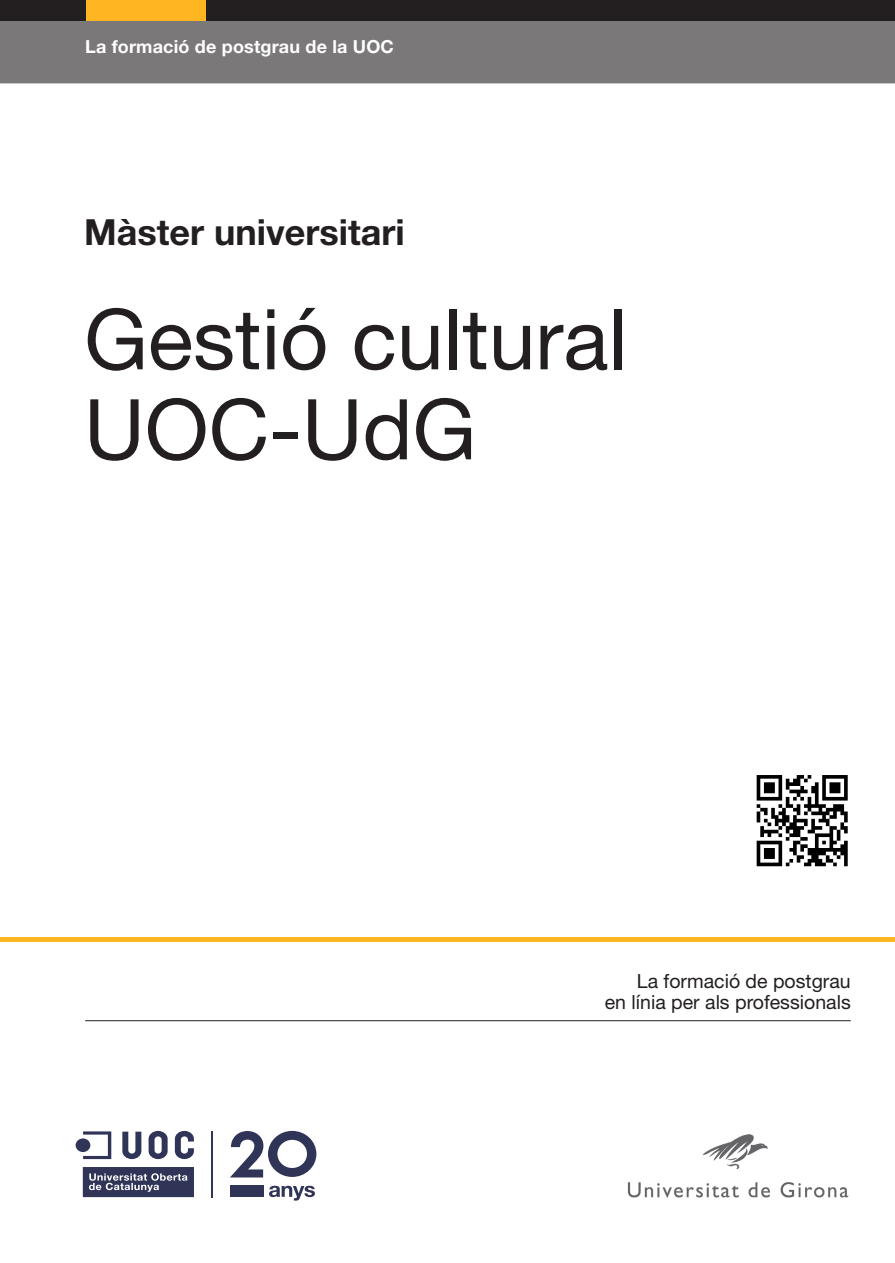
<style>
.page{position:relative;width:895px;height:1263px;background:#fff}
.page>*{position:absolute;margin:0;border:0;box-sizing:border-box;transform-origin:0 0}
.Titulo{font:84px/90px "Helvetica Neue";color:#231f20}
.Antetitulo{font:700 36px "Helvetica Neue";color:#231f20}
._00_frase_portada{font:19.5px "Helvetica Neue";color:#231f20}
._00_formacion_portad{font:700 18px "Helvetica Neue";letter-spacing:.01em;color:#fff}
</style>
<div class="page">
<div style="left:0;top:21px;width:895px;height:62px;background:#7b7879"></div>
<div style="left:0;top:0;width:895px;height:21px;background:#231f20"></div>
<hr style="left:85px;top:1020px;width:766px;height:1px;background:#231f20">
<div style="left:86px;top:0;width:119px;height:21px;background:#ffb620"></div>
<hr style="left:0;top:937px;width:895px;height:4px;background:#ffb620">
<svg style="left:230px;top:1130px;width:86px;height:47px"></svg>
<div style="left:230px;top:1185px;width:33px;height:12px;background:#303558"></div>
<svg style="left:269px;top:1185px;width:46px;height:15px"></svg>
<svg style="left:122px;top:1131px;width:19px;height:28px"></svg>
<svg style="left:149px;top:1130px;width:19px;height:29px"></svg>
<svg style="left:175px;top:1130px;width:19px;height:29px"></svg>
<div style="left:76px;top:1138px;width:14px;height:14px;background:#303558;border-radius:50%"></div>
<svg style="left:83px;top:1131px;width:28px;height:28px"></svg>
<svg style="left:83px;top:1167px;width:111px;height:30px;background:#4d516f"></svg>
<hr style="left:211px;top:1130px;width:2px;height:67px;background:#303558">
<img style="left:627px;top:1134px;width:222px;height:64px">
<img style="left:756px;top:775px;width:92px;height:92px">
<p class="_00_formacion_portad" style="left:85px;top:35px;width:310px">La formació de postgrau de la UOC</p>
<p class="Antetitulo" style="left:84px;top:209px;width:322px">Màster universitari</p>
<p class="Titulo" style="left:84px;top:293px;width:544px">Gestió cultural<br>UOC-UdG</p>
<p class="_00_frase_portada" style="left:637px;top:969px;width:215px">La formació de postgrau</p>
<p class="_00_frase_portada" style="left:605px;top:990px;width:247px">en línia per als professionals</p>
</div>
